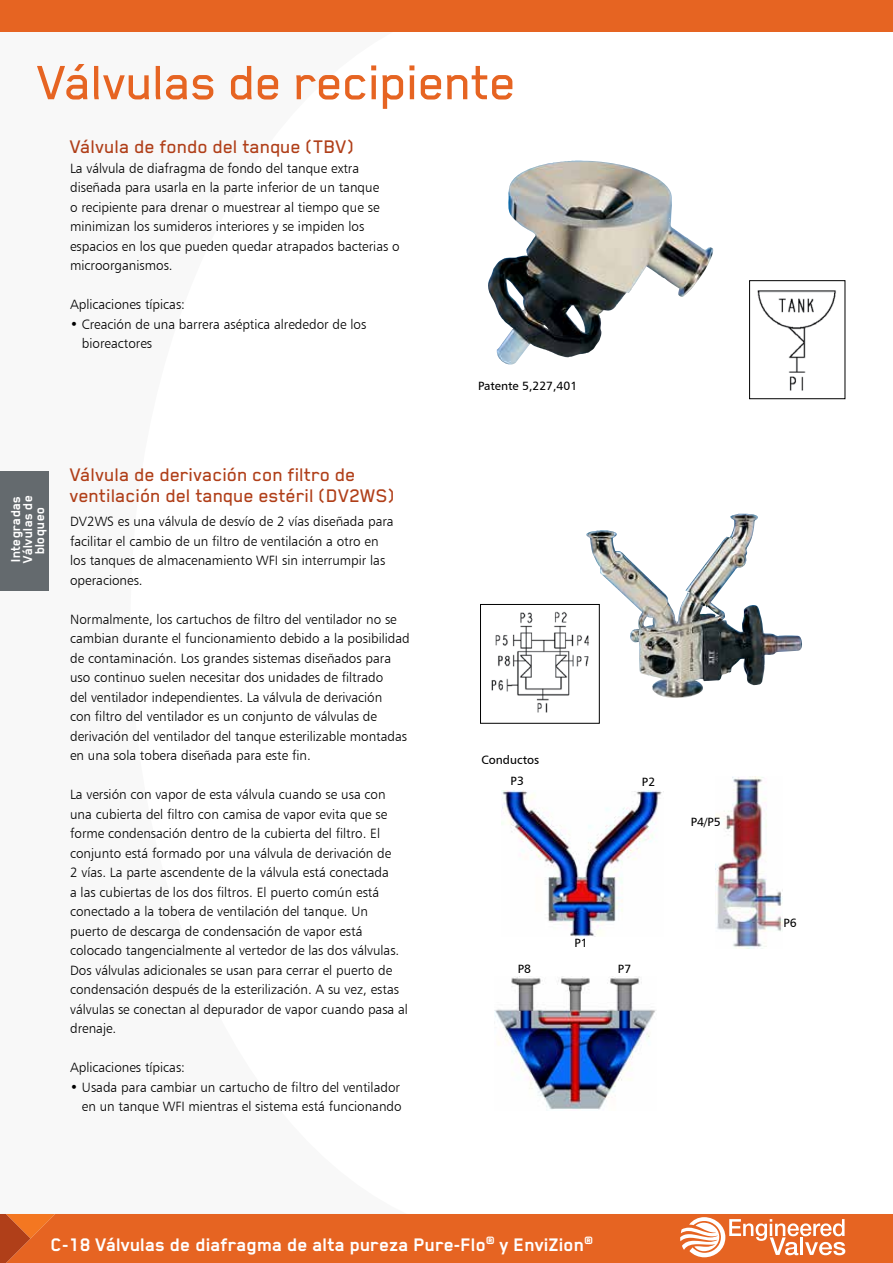
<style>
.page{position:relative;width:893px;height:1263px;background:#fff}
.page>*{position:absolute;margin:0;border:0;box-sizing:border-box;transform-origin:0 0}
.t1{font:500 55.5px "Blender Pro";letter-spacing:-.01em;color:#e66422}
.t2{font:500 21px/21px "Blender Pro";color:#b03f19}
.t3{font:700 21px "Blender Pro";color:#fff}
.t4{font:700 15px/12px "Blender Pro";color:#fff;text-align:center}
.t5{font:13.5px/19.5px "Humanist 777 BT Light B";color:#000}
.t6{font:12px/20.2px "Humanist 777 BT Roman B";color:#000}
</style>
<div class="page">
<div style="left:0;top:0;width:893px;height:32px;background:#e66422"></div>
<svg style="left:0;top:1214px;width:893px;height:49px;background:#e66b2d"></svg>
<img style="left:488px;top:161px;width:113px;height:204px">
<img style="left:757px;top:290px;width:79px;height:101px">
<div style="left:749px;top:280px;width:96px;height:119px;border:1px solid #000"></div>
<img style="left:495px;top:977px;width:161px;height:133px">
<img style="left:715px;top:776px;width:68px;height:172px">
<img style="left:502px;top:790px;width:162px;height:146px">
<img style="left:491px;top:612px;width:94px;height:101px">
<div style="left:480px;top:604px;width:120px;height:120px;border:1px solid #000"></div>
<img style="left:585px;top:514px;width:153px;height:185px">
<div style="left:0;top:471px;width:48px;height:120px;background:#646a6e"></div>
<h1 class="t1" style="left:38px;top:53px;width:481px">Válvulas de recipiente</h1>
<h2 class="t2" style="left:70px;top:135px;width:286px">Válvula de fondo del tanque (TBV)</h2>
<p class="t5" style="left:70px;top:158px;width:331px">La válvula de diafragma de fondo del tanque extra diseñada para usarla en la parte inferior de un tanque<br>o recipiente para drenar o muestrear al tiempo que se minimizan los sumideros interiores y se impiden los espacios en los que pueden quedar atrapados bacterias o microorganismos.</p>
<p class="t5" style="left:70px;top:295px;width:116px">Aplicaciones típicas:</p>
<p class="t5" style="left:82px;top:314px;width:286px;text-indent:-12px">• Creación de una barrera aséptica alrededor de los bioreactores</p>
<p class="t6" style="left:478px;top:376px;width:101px">Patente 5,227,401</p>
<p class="t4" style="left:9px;top:563px;width:69px;rotate:-90deg">Integradas<br>Válvulas de bloqueo</p>
<h2 class="t2" style="left:70px;top:464px;width:327px">Válvula de derivación con filtro de ventilación del tanque estéril (DV2WS)</h2>
<p class="t5" style="left:70px;top:511px;width:325px">DV2WS es una válvula de desvío de 2 vías diseñada para facilitar el cambio de un filtro de ventilación a otro en los tanques de almacenamiento WFI sin interrumpir las operaciones.</p>
<p class="t5" style="left:70px;top:609px;width:341px">Normalmente, los cartuchos de filtro del ventilador no se cambian durante el funcionamiento debido a la posibilidad de contaminación. Los grandes sistemas diseñados para uso continuo suelen necesitar dos unidades de filtrado<br>del ventilador independientes. La válvula de derivación<br>con filtro del ventilador es un conjunto de válvulas de derivación del ventilador del tanque esterilizable montadas en una sola tobera diseñada para este fin.</p>
<p class="t5" style="left:70px;top:784px;width:339px">La versión con vapor de esta válvula cuando se usa con una cubierta del filtro con camisa de vapor evita que se forme condensación dentro de la cubierta del filtro. El conjunto está formado por una válvula de derivación de<br>2 vías. La parte ascendente de la válvula está conectada<br>a las cubiertas de los dos filtros. El puerto común está conectado a la tobera de ventilación del tanque. Un puerto de descarga de condensación de vapor está colocado tangencialmente al vertedor de las dos válvulas.<br>Dos válvulas adicionales se usan para cerrar el puerto de condensación después de la esterilización. A su vez, estas válvulas se conectan al depurador de vapor cuando pasa al drenaje.</p>
<p class="t5" style="left:70px;top:1057px;width:116px">Aplicaciones típicas:</p>
<p class="t5" style="left:70px;top:1077px;width:333px;text-align:right">• Usada para cambiar un cartucho de filtro del ventilador en un tanque WFI mientras el sistema está funcionando</p>
<p class="t6" style="left:511px;top:750px;width:30px;text-indent:-29px">Conductos<br>P3</p>
<p class="t6" style="left:642px;top:771px;width:15px">P2</p>
<p class="t6" style="left:575px;top:933px;width:15px">P1</p>
<p class="t6" style="left:518px;top:958px;width:15px">P8</p>
<p class="t6" style="left:618px;top:958px;width:15px">P7</p>
<p class="t6" style="left:691px;top:811px;width:31px">P4/P5</p>
<h2 class="t3" style="left:51px;top:1233px;width:544px">C-18 Válvulas de diafragma de alta pureza Pure-Flo<sup>®</sup> y EnviZion<sup>®</sup></h2>
<p class="t6" style="left:783px;top:912px;width:15px">P6</p>
</div>
